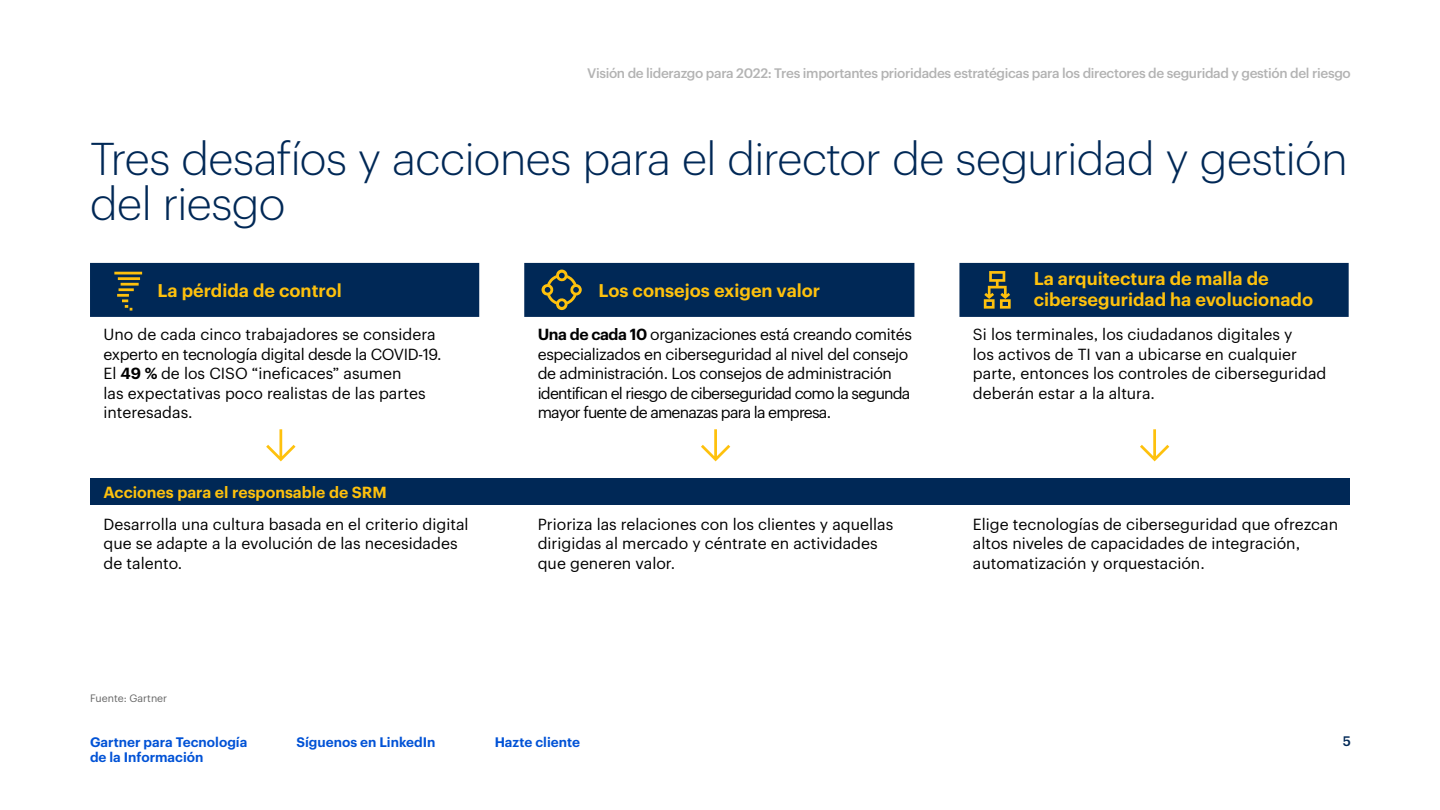
<style>
.page{position:relative;width:1440px;height:810px;background:#fff}
.page>*{position:absolute;margin:0;border:0;box-sizing:border-box;transform-origin:0 0}
._30_pt_page_header{font:300 45px/45px "Graphik";letter-spacing:-.01em;color:#002856}
.Body_Text{font:600 18px/21px "Graphik";color:#fec10d}
.Body_Text-2{font:15.75px/19.5px "Graphik";color:#000}
.Body_Text-3{font:15.75px/19.5px "Graphik";letter-spacing:-.025em;color:#000}
.Body_Text-4{font:600 15.75px "Graphik";color:#fec10d}
.t1{font:500 13.5px "Graphik";letter-spacing:-.025em;color:#b3b3b3}
._3__Body_text_G_reg{font:600 13.5px/15px "Graphik";color:#0052d6}
.t2{font:500 13.5px "Graphik";color:#002856}
.source{font:10.5px "Graphik";color:#666}
.s1{font-weight:600}
</style>
<div class="page">
<div style="left:91px;top:478px;width:1259px;height:27px;background:#002856"></div>
<svg style="left:90px;top:263px;width:1258px;height:54px;background:#133862"></svg>
<svg style="left:541px;top:270px;width:41px;height:40px;background:#435042"></svg>
<hr style="left:114px;top:272px;width:28px;height:2px;background:#fec10d">
<hr style="left:118px;top:277px;width:22px;height:3px;background:#fec10d">
<hr style="left:121px;top:283px;width:18px;height:3px;background:#fec10d">
<hr style="left:119px;top:288px;width:15px;height:3px;background:#fec10d">
<svg style="left:117px;top:294px;width:15px;height:17px"></svg>
<svg style="left:984px;top:271px;width:26px;height:38px"></svg>
<svg style="left:1140px;top:429px;width:29px;height:32px"></svg>
<svg style="left:701px;top:429px;width:29px;height:32px"></svg>
<svg style="left:266px;top:429px;width:29px;height:32px"></svg>
<p class="t1" style="left:587px;top:63px;width:765px">Visión de liderazgo para 2022: Tres importantes prioridades estratégicas para los directores de seguridad y gestión del riesgo</p>
<p class="_30_pt_page_header" style="left:90px;top:133px;width:1259px">Tres desafíos y acciones para el director de seguridad y gestión del riesgo</p>
<p class="Body_Text" style="left:158px;top:279px;width:186px">La pérdida de control</p>
<p class="Body_Text" style="left:598px;top:279px;width:223px">Los consejos exigen valor</p>
<p class="Body_Text" style="left:1033px;top:266px;width:281px">La arquitectura de malla de ciberseguridad ha evolucionado</p>
<p class="Body_Text-2" style="left:104px;top:324px;width:339px">Uno de cada cinco trabajadores se considera experto en tecnología digital desde la COVID-19.<br>El <span class="s1">49 %</span> de los CISO “ineficaces” asumen<br>las expectativas poco realistas de las partes interesadas.</p>
<p class="Body_Text-3" style="left:538px;top:324px;width:376px"><span class="s1">Una de cada 10</span> organizaciones está creando comités especializados en ciberseguridad al nivel del consejo de administración. Los consejos de administración identifican el riesgo de ciberseguridad como la segunda mayor fuente de amenazas para la empresa.</p>
<p class="Body_Text-2" style="left:973px;top:324px;width:355px">Si los terminales, los ciudadanos digitales y<br>los activos de TI van a ubicarse en cualquier parte, entonces los controles de ciberseguridad deberán estar a la altura.</p>
<p class="Body_Text-4" style="left:104px;top:480px;width:285px">Acciones para el responsable de SRM</p>
<p class="Body_Text-2" style="left:104px;top:513px;width:366px">Desarrolla una cultura basada en el criterio digital que se adapte a la evolución de las necesidades de talento.</p>
<p class="Body_Text-2" style="left:538px;top:513px;width:357px">Prioriza las relaciones con los clientes y aquellas dirigidas al mercado y céntrate en actividades que generen valor.</p>
<p class="Body_Text-2" style="left:973px;top:513px;width:367px">Elige tecnologías de ciberseguridad que ofrezcan altos niveles de capacidades de integración, automatización y orquestación.</p>
<p class="source" style="left:90px;top:691px;width:79px">Fuente: Gartner</p>
<p class="_3__Body_text_G_reg" style="left:90px;top:733px;width:159px">Gartner para Tecnología de la Información</p>
<p class="_3__Body_text_G_reg" style="left:296px;top:733px;width:140px">Síguenos en LinkedIn</p>
<p class="_3__Body_text_G_reg" style="left:495px;top:733px;width:87px">Hazte cliente</p>
<p class="t2" style="left:1342px;top:731px;width:10px">5</p>
</div>
